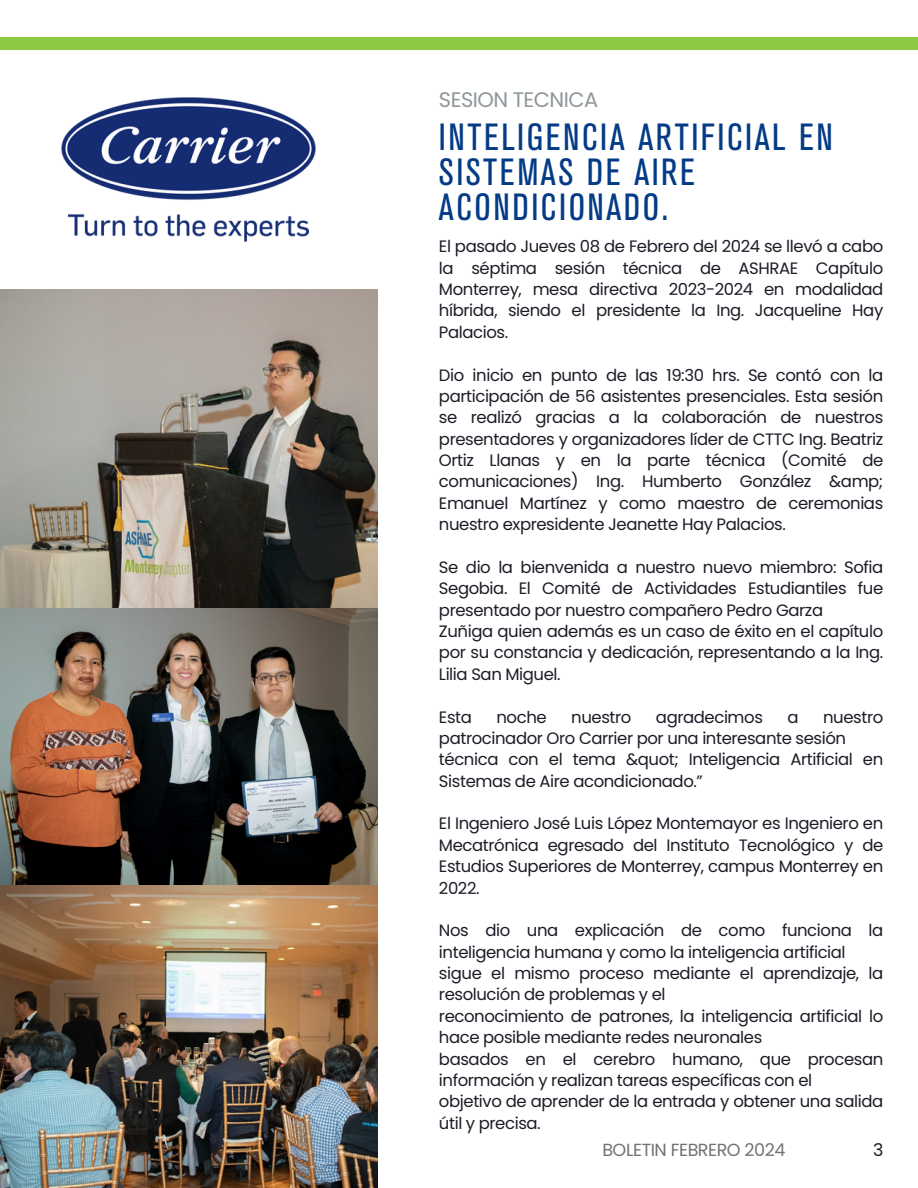
<style>
.page{position:relative;width:918px;height:1188px;background:#fff}
.page>*{position:absolute;margin:0;border:0;box-sizing:border-box;transform-origin:0 0}
.t1{font:condensed 37.5px/34.8px "Akzidenz Grotesk BE";letter-spacing:.07em;color:#043b86}
.t2{font:21px "Poppins";letter-spacing:-.025em;color:#8e989c}
.t3{font:17.55px "Poppins";letter-spacing:-.025em;color:#737373}
.t4{font:17.55px "Poppins";color:#1b1d27}
.t5{font:16.5px/21.3px "Poppins";letter-spacing:-.025em;color:#1b1d27}
</style>
<div class="page">
<img style="left:0;top:289px;width:378px;height:899px">
<div style="left:0;top:37px;width:918px;height:12px;background:#8dca42"></div>
<img style="left:62px;top:98px;width:254px;height:144px">
<p class="t2" style="left:439px;top:85px;width:161px">SESION TECNICA</p>
<p class="t1" style="left:439px;top:122px;width:395px">INTELIGENCIA ARTIFICIAL EN<br>SISTEMAS DE AIRE<br>ACONDICIONADO.</p>
<p class="t5" style="left:439px;top:236px;width:446px;text-align:justify">El pasado Jueves 08 de Febrero del 2024 se llevó a cabo la séptima sesión técnica de ASHRAE Capítulo Monterrey, mesa directiva 2023-2024 en modalidad híbrida, siendo el presidente la Ing. Jacqueline Hay Palacios.</p>
<h2 class="t5" style="left:439px;top:364px;width:446px;text-align:justify">Dio inicio en punto de las 19:30 hrs. Se contó con la participación de 56 asistentes presenciales. Esta sesión se realizó gracias a la colaboración de nuestros presentadores y organizadores líder de CTTC Ing. Beatriz Ortiz Llanas y en la parte técnica (Comité de comunicaciones) Ing. Humberto González &amp;amp; Emanuel Martínez y como maestro de ceremonias nuestro expresidente Jeanette Hay Palacios.</h2>
<h1 class="t5" style="left:439px;top:556px;width:446px;text-align:justify">Se dio la bienvenida a nuestro nuevo miembro: Sofia Segobia. El Comité de Actividades Estudiantiles fue presentado por nuestro compañero Pedro Garza</h1>
<p class="t5" style="left:439px;top:621px;width:446px;text-align:justify">Zuñiga quien además es un caso de éxito en el capítulo por su constancia y dedicación, representando a la Ing.<br>Lilia San Miguel.</p>
<p class="t5" style="left:439px;top:706px;width:34px">Esta</p>
<p class="t5" style="left:496px;top:706px;width:52px">noche</p>
<p class="t5" style="left:571px;top:706px;width:62px">nuestro</p>
<p class="t5" style="left:656px;top:706px;width:109px">agradecimos</p>
<p class="t5" style="left:788px;top:706px;width:13px">a</p>
<p class="t5" style="left:439px;top:706px;width:446px;text-indent:384px">nuestro patrocinador Oro Carrier por una interesante sesión</p>
<p class="t5" style="left:439px;top:749px;width:446px">técnica con el tema &amp;quot; Inteligencia Artificial en<br>Sistemas de Aire acondicionado.”</p>
<p class="t5" style="left:439px;top:813px;width:446px;text-align:justify">El Ingeniero José Luis López Montemayor es Ingeniero en Mecatrónica egresado del Instituto Tecnológico y de Estudios Superiores de Monterrey, campus Monterrey en 2022.</p>
<p class="t5" style="left:439px;top:920px;width:446px">Nos dio una explicación de como funciona la inteligencia humana y como la inteligencia artificial</p>
<p class="t5" style="left:439px;top:963px;width:446px">sigue el mismo proceso mediante el aprendizaje, la resolución de problemas y el</p>
<p class="t5" style="left:439px;top:1005px;width:446px">reconocimiento de patrones, la inteligencia artificial lo hace posible mediante redes neuronales</p>
<p class="t5" style="left:439px;top:1048px;width:446px">basados en el cerebro humano, que procesan información y realizan tareas específicas con el</p>
<p class="t5" style="left:439px;top:1091px;width:446px">objetivo de aprender de la entrada y obtener una salida útil y precisa.</p>
<p class="t4" style="left:873px;top:1138px;width:12px">3</p>
<h3 class="t3" style="left:602px;top:1138px;width:185px">BOLETIN FEBRERO 2024</h3>
</div>
